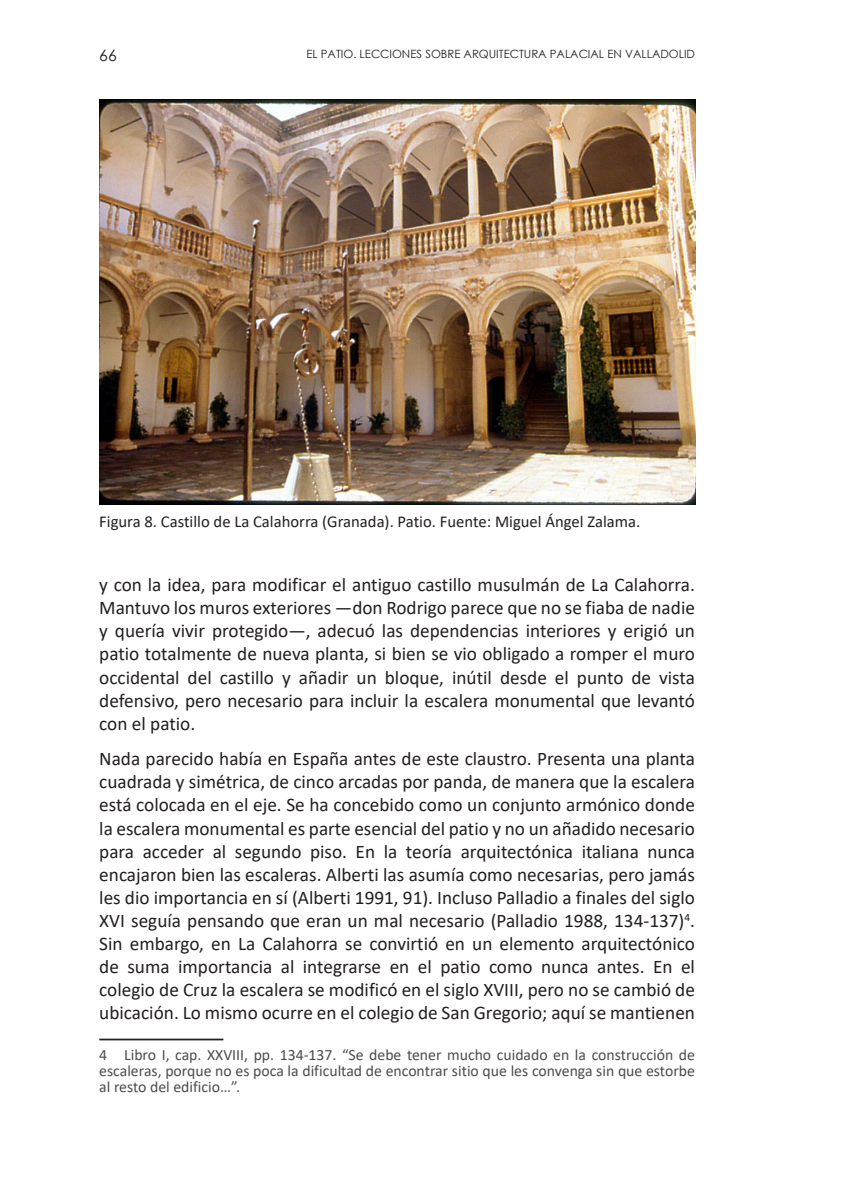
<style>
.page{position:relative;width:844px;height:1191px;background:#fff}
.page>*{position:absolute;margin:0;border:0;box-sizing:border-box;transform-origin:0 0}
.t1{font:19.25px/23.1px "Calibri";color:#231f20;text-align:justify}
.t2{font:16.62px "Calibri";color:#231f20}
.t3{font:15.75px/15.8px "Calibri";color:#4b4c4d;text-align:justify}
.t4{font:15.75px "Century Gothic";color:#231f20}
.t5{font:11.38px "Century Gothic";color:#231f20}
</style>
<div class="page">
<hr style="left:99px;top:1038px;width:124px;height:2px;background:#231f20">
<img style="left:99px;top:99px;width:595px;height:405px">
<p class="t4" style="left:99px;top:45px;width:19px">66</p>
<p class="t5" style="left:306px;top:46px;width:390px">EL PATIO. LECCIONES SOBRE ARQUITECTURA PALACIAL EN VALLADOLID</p>
<p class="t2" style="left:99px;top:510px;width:542px">Figura 8. Castillo de La Calahorra (Granada). Patio. Fuente: Miguel Ángel Zalama.</p>
<p class="t1" style="left:99px;top:572px;width:597px">y con la idea, para modificar el antiguo castillo musulmán de La Calahorra.<br>Mantuvo los muros exteriores —don Rodrigo parece que no se fiaba de nadie y quería vivir protegido—, adecuó las dependencias interiores y erigió un patio totalmente de nueva planta, si bien se vio obligado a romper el muro occidental del castillo y añadir un bloque, inútil desde el punto de vista defensivo, pero necesario para incluir la escalera monumental que levantó con el patio.</p>
<p class="t1" style="left:99px;top:747px;width:597px">Nada parecido había en España antes de este claustro. Presenta una planta cuadrada y simétrica, de cinco arcadas por panda, de manera que la escalera está colocada en el eje. Se ha concebido como un conjunto armónico donde la escalera monumental es parte esencial del patio y no un añadido necesario para acceder al segundo piso. En la teoría arquitectónica italiana nunca encajaron bien las escaleras. Alberti las asumía como necesarias, pero jamás les dio importancia en sí (Alberti 1991, 91). Incluso Palladio a finales del siglo XVI seguía pensando que eran un mal necesario (Palladio 1988, 134-137)<sup>4</sup>.<br>Sin embargo, en La Calahorra se convirtió en un elemento arquitectónico de suma importancia al integrarse en el patio como nunca antes. En el colegio de Cruz la escalera se modificó en el siglo XVIII, pero no se cambió de ubicación. Lo mismo ocurre en el colegio de San Gregorio; aquí se mantienen</p>
<p class="t3" style="left:99px;top:1046px;width:597px">4 Libro I, cap. XXVIII, pp. 134-137. “Se debe tener mucho cuidado en la construcción de escaleras, porque no es poca la dificultad de encontrar sitio que les convenga sin que estorbe al resto del edificio…”.</p>
</div>
